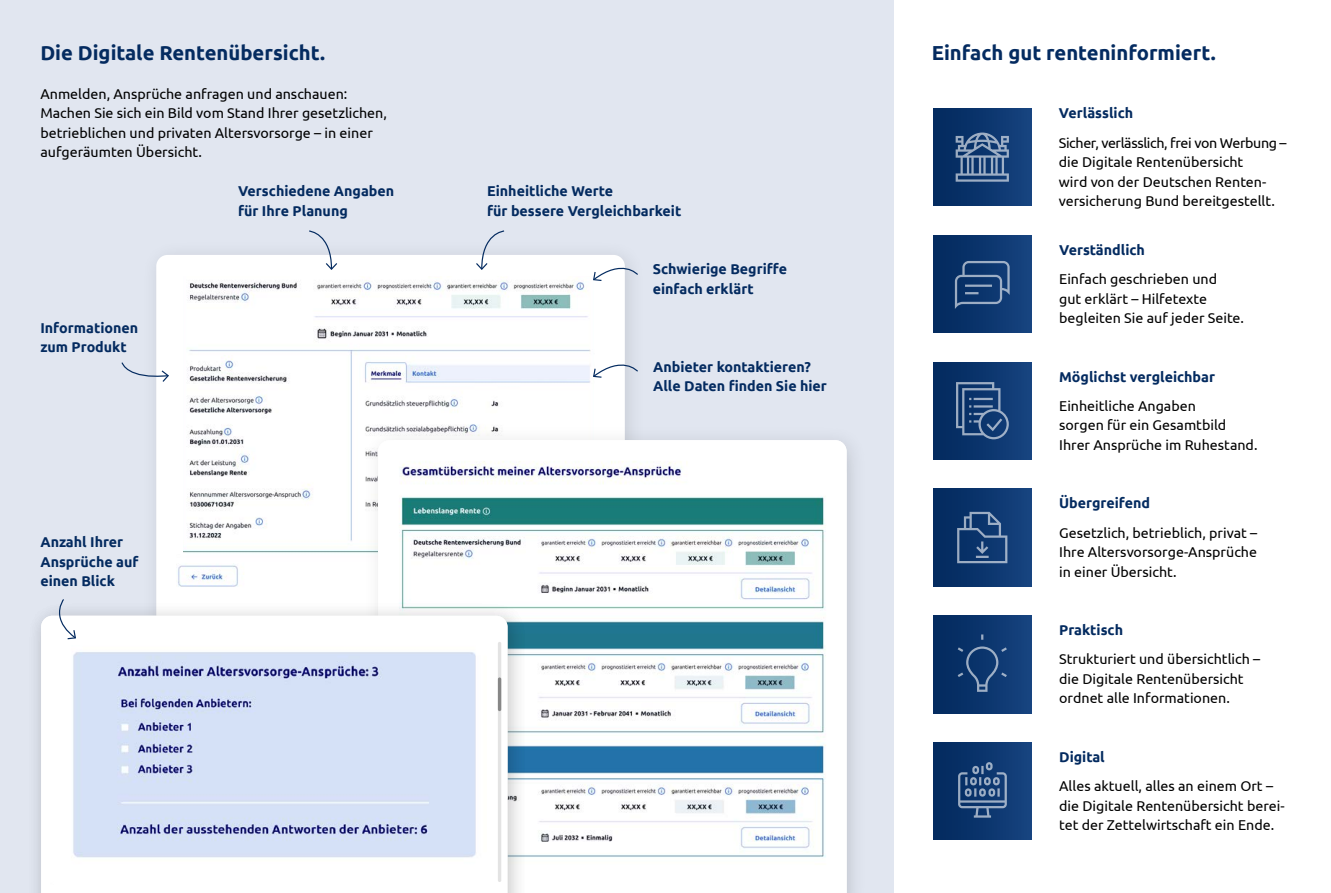
<style>
.page{position:relative;width:1331px;height:893px;background:#fff}
.page>*{position:absolute;margin:0;border:0;box-sizing:border-box;transform-origin:0 0}
.H2-Ueberschrift{font:700 20.25px "Ubuntu";color:#042b60}
.P-Fliess{font:14.25px/19.5px "Ubuntu";color:#000}
.P-Grafiktexte{font:700 14.25px/19.5px "Ubuntu";color:#042b60}
.H3-Uberschrift{font:700 14.25px "Ubuntu";color:#042b60}
</style>
<div class="page">
<div style="left:0;top:0;width:893px;height:893px;background:#e1e6f0"></div>
<div style="left:156px;top:255px;width:469px;height:380px;background:#fff;border-radius:11px"></div>
<img style="left:177px;top:280px;width:414px;height:307px">
<div style="left:173px;top:265px;width:10px;height:289px;background:#fff"></div>
<div style="left:362px;top:424px;width:506px;height:469px;background:#000;opacity:.12"></div>
<img style="left:378px;top:440px;width:469px;height:453px">
<div style="left:395px;top:440px;width:168px;height:14px;background:#fff"></div>
<div style="left:25px;top:600px;width:505px;height:293px;background:#000;opacity:.12"></div>
<div style="left:41px;top:616px;width:466px;height:277px;background:#fff"></div>
<img style="left:50px;top:646px;width:437px;height:238px">
<svg style="left:476px;top:230px;width:29px;height:40px"></svg>
<svg style="left:121px;top:361px;width:48px;height:22px"></svg>
<svg style="left:58px;top:599px;width:19px;height:41px"></svg>
<svg style="left:593px;top:258px;width:45px;height:24px"></svg>
<svg style="left:593px;top:355px;width:45px;height:23px"></svg>
<hr style="left:498px;top:642px;width:3px;height:240px;background:#e3e3e3;border-radius:2px">
<hr style="left:498px;top:677px;width:3px;height:34px;background:#878787;border-radius:2px">
<div style="left:934px;top:108px;width:97px;height:98px;background:linear-gradient(to right,#02295d,#16437e)"></div>
<svg style="left:956px;top:133px;width:53px;height:49px;background:#4e6c94"></svg>
<div style="left:934px;top:235px;width:97px;height:98px;background:linear-gradient(to right,#02295d,#16427e)"></div>
<svg style="left:955px;top:261px;width:55px;height:48px;background:#2c5080"></svg>
<div style="left:934px;top:362px;width:97px;height:98px;background:linear-gradient(to right,#01295d,#16427e)"></div>
<svg style="left:956px;top:382px;width:53px;height:57px;background:#345785"></svg>
<div style="left:934px;top:489px;width:97px;height:97px;background:linear-gradient(to right,#032a5e,#17437f)"></div>
<svg style="left:957px;top:512px;width:50px;height:51px;background:#2e5281"></svg>
<div style="left:934px;top:616px;width:97px;height:97px;background:linear-gradient(to right,#01295d,#16427e)"></div>
<svg style="left:958px;top:634px;width:49px;height:58px;background:#1c4377"></svg>
<div style="left:934px;top:742px;width:97px;height:98px;background:linear-gradient(to right,#01295d,#16427e)"></div>
<svg style="left:958px;top:762px;width:49px;height:56px;background:#385a87"></svg>
<svg style="left:309px;top:230px;width:29px;height:40px"></svg>
<h2 class="H2-Ueberschrift" style="left:40px;top:40px;width:286px">Die Digitale Rentenübersicht.</h2>
<p class="P-Fliess" style="left:40px;top:84px;width:348px">Anmelden, Ansprüche anfragen und anschauen:<br>Machen Sie sich ein Bild vom Stand Ihrer gesetzlichen, betrieblichen und privaten Altersvorsorge – in einer aufgeräumten Übersicht.</p>
<p class="P-Grafiktexte" style="left:40px;top:318px;width:99px">Informationen zum Produkt</p>
<p class="P-Grafiktexte" style="left:40px;top:532px;width:100px">Anzahl Ihrer<br>Ansprüche auf einen Blick</p>
<p class="P-Grafiktexte" style="left:238px;top:181px;width:158px">Verschiedene Angaben für Ihre Planung</p>
<p class="P-Grafiktexte" style="left:487px;top:181px;width:196px">Einheitliche Werte<br>für bessere Vergleichbarkeit</p>
<p class="P-Grafiktexte" style="left:653px;top:259px;width:136px">Schwierige Begriffe einfach erklärt</p>
<p class="P-Grafiktexte" style="left:653px;top:357px;width:175px">Anbieter kontaktieren?<br>Alle Daten finden Sie hier</p>
<h2 class="H2-Ueberschrift" style="left:932px;top:40px;width:285px">Einfach gut renteninformiert.</h2>
<h3 class="H3-Uberschrift" style="left:1059px;top:105px;width:76px">Verlässlich</h3>
<p class="P-Fliess" style="left:1059px;top:132px;width:229px">Sicher, verlässlich, frei von Werbung – die Digitale Rentenübersicht<br>wird von der Deutschen Renten&shy;versicherung Bund bereitgestellt.</p>
<h3 class="H3-Uberschrift" style="left:1059px;top:241px;width:87px">Verständlich</h3>
<p class="P-Fliess" style="left:1059px;top:269px;width:186px">Einfach geschrieben und<br>gut erklärt – Hilfetexte begleiten Sie auf jeder Seite.</p>
<h3 class="H3-Uberschrift" style="left:1059px;top:368px;width:157px">Möglichst vergleichbar</h3>
<p class="P-Fliess" style="left:1059px;top:396px;width:200px">Einheitliche Angaben<br>sorgen für ein Gesamtbild<br>Ihrer Ansprüche im Ruhestand.</p>
<h3 class="H3-Uberschrift" style="left:1059px;top:495px;width:92px">Übergreifend</h3>
<p class="P-Fliess" style="left:1059px;top:522px;width:200px;text-align:justify">Gesetzlich, betrieblich, privat – Ihre Altersvorsorge-Ansprüche in einer Übersicht.</p>
<h3 class="H3-Uberschrift" style="left:1059px;top:621px;width:65px">Praktisch</h3>
<p class="P-Fliess" style="left:1059px;top:649px;width:203px">Strukturiert und übersichtlich – die Digitale Rentenübersicht ordnet alle Informationen.</p>
<h3 class="H3-Uberschrift" style="left:1059px;top:748px;width:47px">Digital</h3>
<p class="P-Fliess" style="left:1059px;top:776px;width:227px">Alles aktuell, alles an einem Ort – die Digitale Rentenübersicht berei&shy;tet der Zettelwirtschaft ein Ende.</p>
</div>
